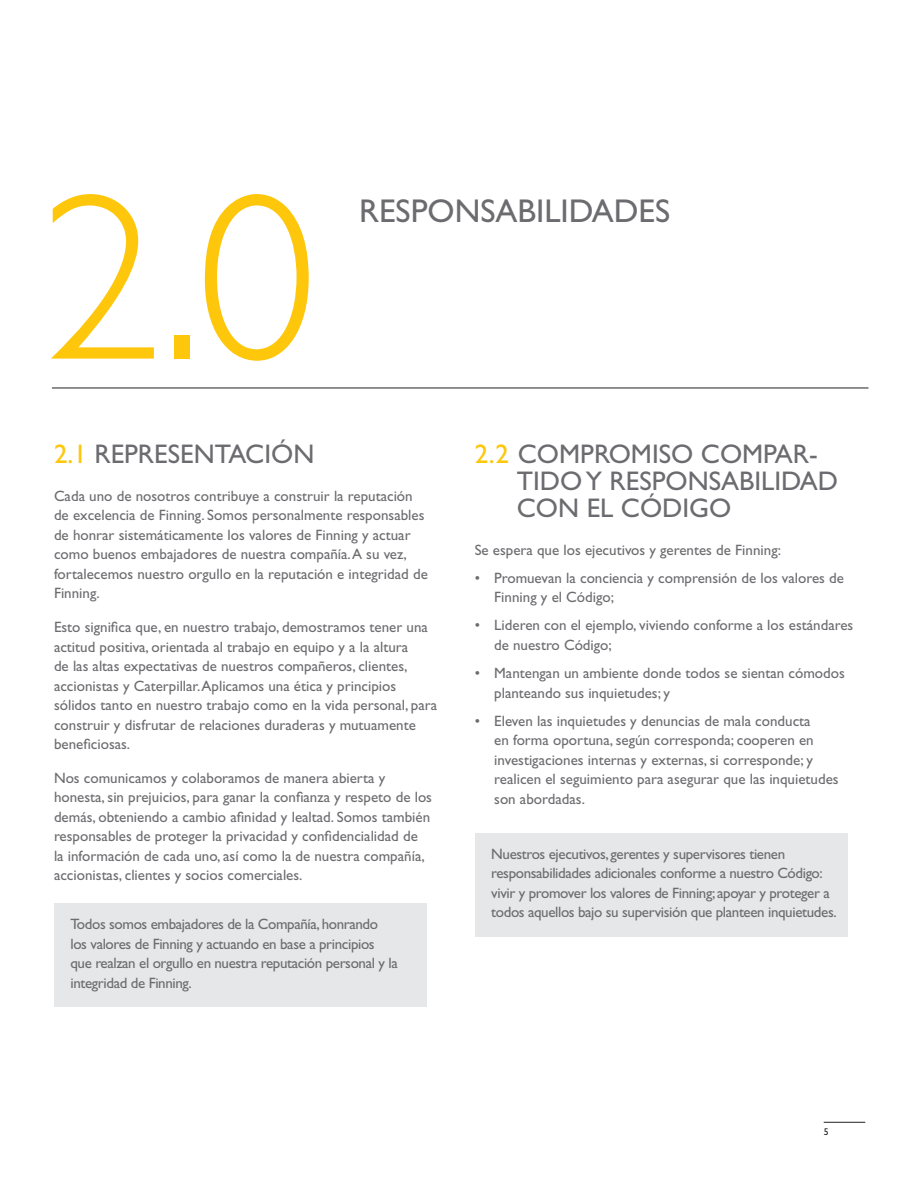
<style>
.page{position:relative;width:918px;height:1188px;background:#fff}
.page>*{position:absolute;margin:0;border:0;box-sizing:border-box;transform-origin:0 0}
.t1{font:300 238.05px "Gill Sans Std";color:#fec70c}
.t2{font:33px "Gill Sans Std";color:#6c6b6f}
.t3{font:27px/27px "Gill Sans Std";color:#6c6b6f}
.t4{font:15px/19.5px "Gill Sans Std";color:#6c6b6f}
.t5{font:15px/19.5px "Gill Sans Std";letter-spacing:-.025em;color:#6c6b6f}
.t6{font:9.75px "Gill Sans Std";color:#231f20}
.s1{color:#fec70c}
</style>
<div class="page">
<hr style="left:824px;top:1122px;width:41px;height:1px;background:#231f20">
<div style="left:475px;top:833px;width:372px;height:103px;background:#e6e7e9"></div>
<hr style="left:52px;top:388px;width:817px;height:1px;background:#231f20">
<div style="left:54px;top:903px;width:373px;height:104px;background:#e6e7e9"></div>
<h1 class="t1" style="left:42px;top:145px;width:276px">2.0</h1>
<h2 class="t2" style="left:359px;top:192px;width:312px">RESPONSABILIDADES</h2>
<h3 class="t3" style="left:54px;top:441px;width:262px"><span class="s1">2.1</span> REPRESENTACIÓN</h3>
<p class="t4" style="left:54px;top:486px;width:375px">Cada uno de nosotros contribuye a construir la reputación de excelencia de Finning. Somos personalmente responsables de honrar sistemáticamente los valores de Finning y actuar como buenos embajadores de nuestra compañía. A su vez, fortalecemos nuestro orgullo en la reputación e integridad de Finning.</p>
<p class="t4" style="left:54px;top:617px;width:385px">Esto significa que, en nuestro trabajo, demostramos tener una actitud positiva, orientada al trabajo en equipo y a la altura<br>de las altas expectativas de nuestros compañeros, clientes, accionistas y Caterpillar. Aplicamos una ética y principios sólidos tanto en nuestro trabajo como en la vida personal, para construir y disfrutar de relaciones duraderas y mutuamente beneficiosas.</p>
<p class="t4" style="left:54px;top:768px;width:380px">Nos comunicamos y colaboramos de manera abierta y honesta, sin prejuicios, para ganar la confianza y respeto de los demás, obteniendo a cambio afinidad y lealtad. Somos también responsables de proteger la privacidad y confidencialidad de<br>la información de cada uno, así como la de nuestra compañía, accionistas, clientes y socios comerciales.</p>
<p class="t5" style="left:70px;top:914px;width:329px">Todos somos embajadores de la Compañía, honrando los valores de Finning y actuando en base a principios que realzan el orgullo en nuestra reputación personal y la integridad de Finning.</p>
<h3 class="t3" style="left:517px;top:441px;width:323px;text-indent:-42px"><span class="s1">2.2</span> COMPROMISO COMPAR-<br>TIDO Y RESPONSABILIDAD<br>CON EL CÓDIGO</h3>
<p class="t4" style="left:475px;top:540px;width:308px">Se espera que los ejecutivos y gerentes de Finning:</p>
<p class="t4" style="left:494px;top:568px;width:351px;text-indent:-20px">• Promuevan la conciencia y comprensión de los valores de<br>Finning y el Código;</p>
<p class="t4" style="left:494px;top:616px;width:361px;text-indent:-20px">• Lideren con el ejemplo, viviendo conforme a los estándares de nuestro Código;</p>
<p class="t4" style="left:494px;top:663px;width:352px;text-indent:-20px">• Mantengan un ambiente donde todos se sientan cómodos planteando sus inquietudes; y</p>
<p class="t4" style="left:494px;top:711px;width:346px;text-indent:-20px">• Eleven las inquietudes y denuncias de mala conducta<br>en forma oportuna, según corresponda; cooperen en investigaciones internas y externas, si corresponde; y realicen el seguimiento para asegurar que las inquietudes son abordadas.</p>
<p class="t5" style="left:491px;top:844px;width:347px">Nuestros ejecutivos, gerentes y supervisores tienen responsabilidades adicionales conforme a nuestro Código: vivir y promover los valores de Finning; apoyar y proteger a todos aquellos bajo su supervisión que planteen inquietudes.</p>
<p class="t6" style="left:824px;top:1126px;width:6px">5</p>
</div>
